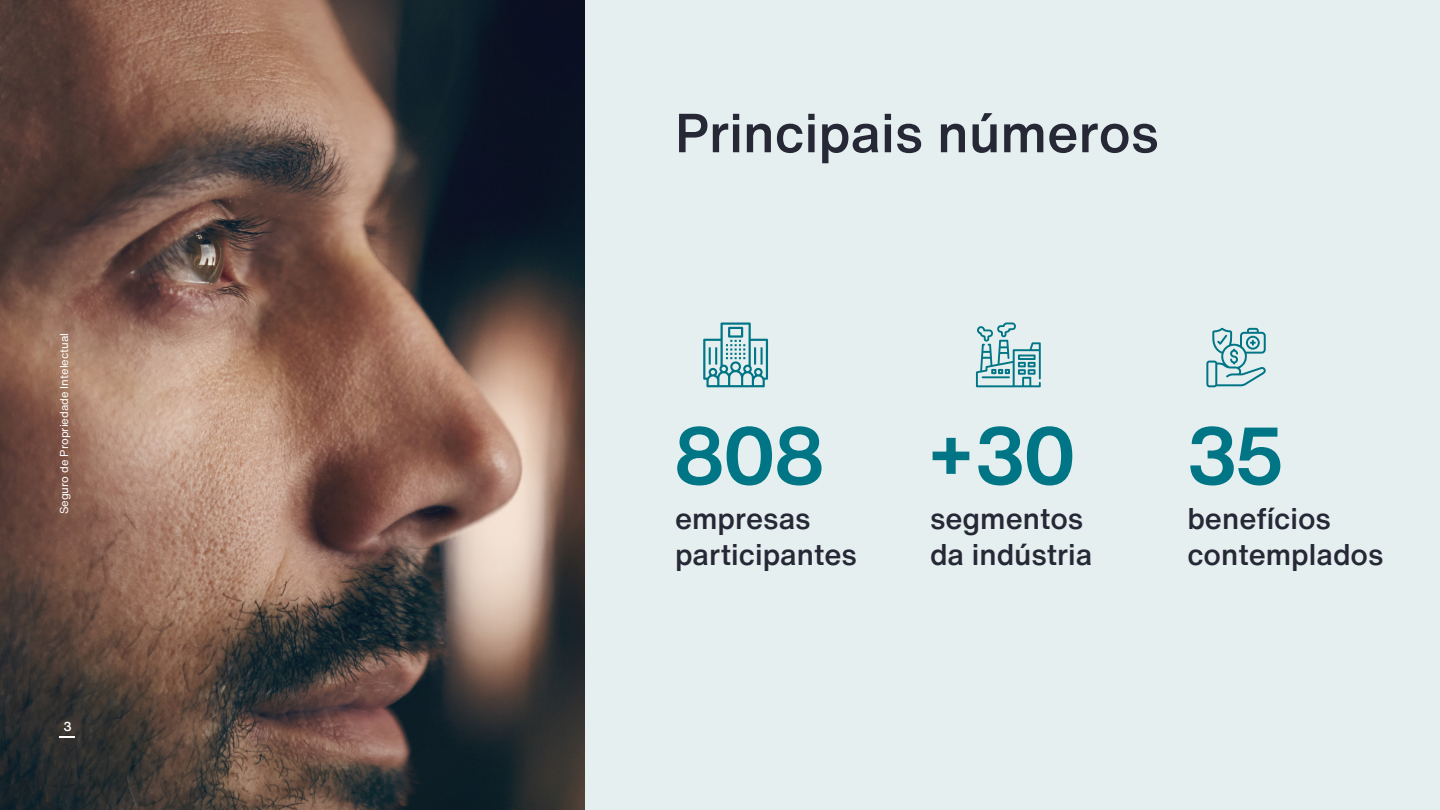
<style>
.page{position:relative;width:1440px;height:810px;background:#fff}
.page>*{position:absolute;margin:0;border:0;box-sizing:border-box;transform-origin:0 0}
.t1{font:700 79.5px "Helvetica Now Display";letter-spacing:-.005em;color:#007585}
.t2{font:500 54px "Helvetica Now Text";color:#262836}
.t3{font:500 29.47px/35.4px "Helvetica Now Text";color:#262836}
.t4{font:500 12.83px "Helvetica Now Text";color:#fff}
.t5{font:11.25px "Helvetica Now Text";color:#fff}
</style>
<div class="page">
<div style="left:585px;top:0;width:855px;height:810px;background:#e5eff0"></div>
<img style="left:0;top:0;width:585px;height:810px">
<svg style="left:1206px;top:328px;width:60px;height:59px"></svg>
<svg style="left:976px;top:323px;width:65px;height:64px"></svg>
<svg style="left:703px;top:322px;width:65px;height:65px"></svg>
<svg style="left:60px;top:736px;width:15px;height:2px"></svg>
<p class="t5" style="left:56px;top:514px;width:183px;rotate:-90deg">Seguro de Propriedade Intelectual</p>
<p class="t4" style="left:63px;top:717px;width:10px">3</p>
<h2 class="t2" style="left:675px;top:92px;width:485px">Principais números</h2>
<h1 class="t1" style="left:675px;top:401px;width:150px">808</h1>
<h1 class="t1" style="left:930px;top:401px;width:147px">+30</h1>
<h1 class="t1" style="left:1187px;top:401px;width:97px">35</h1>
<p class="t3" style="left:930px;top:500px;width:164px">segmentos da indústria</p>
<p class="t3" style="left:1187px;top:500px;width:198px">benefícios contemplados</p>
<p class="t3" style="left:675px;top:500px;width:183px">empresas participantes</p>
</div>
